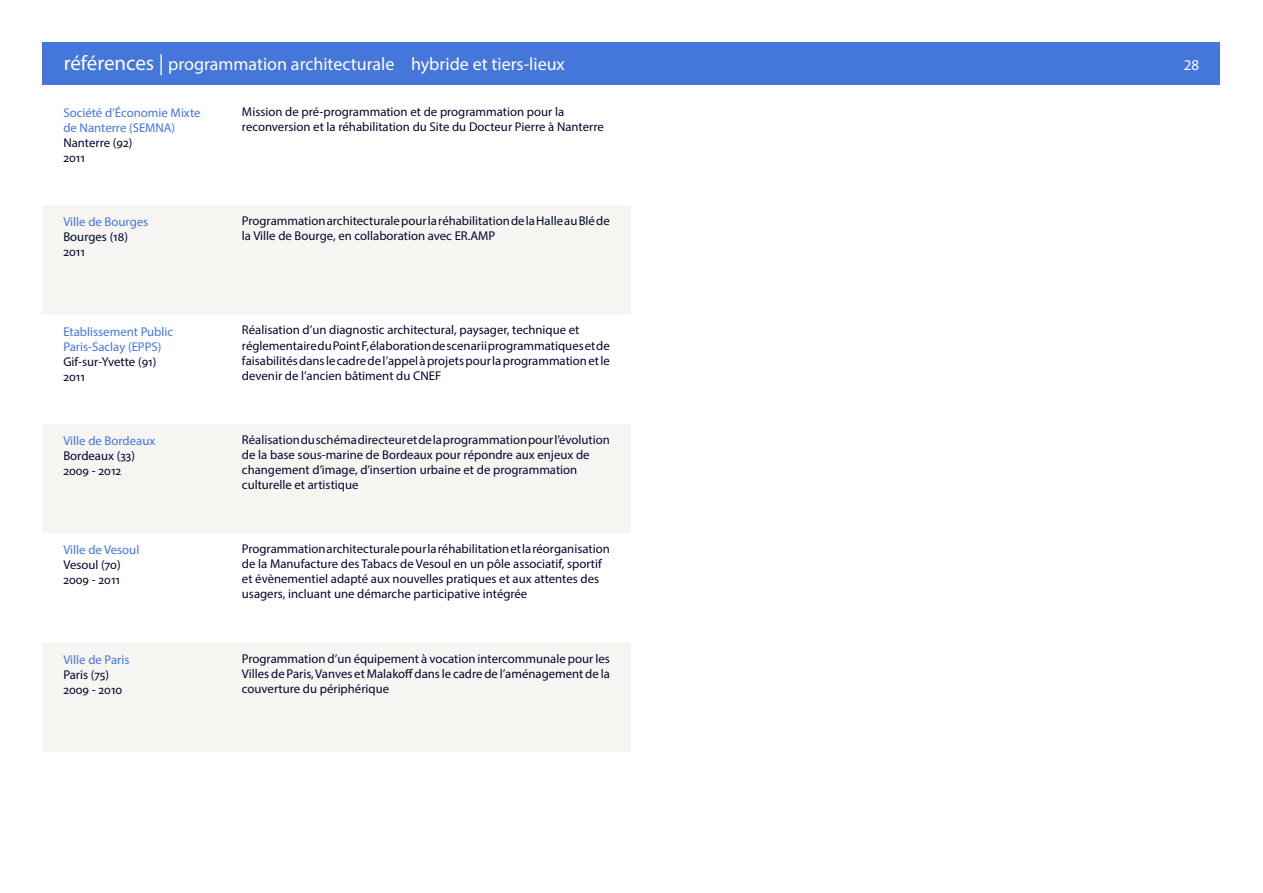
<style>
.page{position:relative;width:1263px;height:893px;background:#fff}
.page>*{position:absolute;margin:0;border:0;box-sizing:border-box;transform-origin:0 0}
.t1{font:18px "Myriad Pro";color:#fff}
.t2{font:15px "Myriad Pro";color:#fff}
.paragraphe_références{font:12.75px/15px "Myriad Pro";color:#00072d}
.paragraphe_tableau_références_-_colonne_{font:12.75px/15px "Myriad Pro";color:#00072d}
.paragraphe_tableau_références_-_colonne_-2{font:12.75px/15px "Myriad Pro";color:#4576d9}
.s1{font-size:21px}
.s2{color:#00072d}
.s3{color:#4576d9}
</style>
<div class="page">
<div style="left:43px;top:43px;width:1177px;height:42px;background:#4576d9"></div>
<svg style="left:42px;top:205px;width:589px;height:547px;fill:#f7f5f2"></svg>
<h1 class="t1" style="left:64px;top:53px;width:503px"><span class="s1">références |</span> programmation architecturale → hybride et tiers-lieux</h1>
<p class="paragraphe_tableau_références_-_colonne_-2" style="left:63px;top:105px;width:139px">Société d’Économie Mixte de Nanterre (SEMNA)<br><span class="s2">Nanterre (92)<br>2011</span></p>
<p class="paragraphe_références" style="left:242px;top:104px;width:363px">Mission de pré-programmation et de programmation pour la reconversion et la réhabilitation du Site du Docteur Pierre à Nanterre</p>
<p class="paragraphe_tableau_références_-_colonne_" style="left:63px;top:214px;width:86px"><span class="s3">Ville de Bourges<br></span>Bourges (18)<br>2011</p>
<p class="paragraphe_références" style="left:242px;top:213px;width:369px">Programmation architecturale pour la réhabilitation de la Halle au Blé de la Ville de Bourge, en collaboration avec ER.AMP</p>
<p class="paragraphe_tableau_références_-_colonne_-2" style="left:63px;top:324px;width:111px">Etablissement Public<br>Paris-Saclay (EPPS)<br><span class="s2">Gif-sur-Yvette (91)<br>2011</span></p>
<p class="paragraphe_références" style="left:242px;top:322px;width:369px">Réalisation d’un diagnostic architectural, paysager, technique et réglementaire du Point F, élaboration de scenarii programmatiques et de faisabilités dans le cadre de l’appel à projets pour la programmation et le devenir de l’ancien bâtiment du CNEF</p>
<p class="paragraphe_tableau_références_-_colonne_" style="left:63px;top:433px;width:93px"><span class="s3">Ville de Bordeaux<br></span>Bordeaux (33)<br>2009 - 2012</p>
<p class="paragraphe_références" style="left:242px;top:432px;width:369px">Réalisation du schéma directeur et de la programmation pour l’évolution de la base sous-marine de Bordeaux pour répondre aux enjeux de changement d’image, d’insertion urbaine et de programmation culturelle et artistique</p>
<p class="paragraphe_tableau_références_-_colonne_" style="left:63px;top:542px;width:77px"><span class="s3">Ville de Vesoul<br></span>Vesoul (70)<br>2009 - 2011</p>
<p class="paragraphe_références" style="left:242px;top:541px;width:369px">Programmation architecturale pour la réhabilitation et la réorganisation de la Manufacture des Tabacs de Vesoul en un pôle associatif, sportif et évènementiel adapté aux nouvelles pratiques et aux attentes des usagers, incluant une démarche participative intégrée</p>
<p class="paragraphe_tableau_références_-_colonne_" style="left:63px;top:652px;width:68px"><span class="s3">Ville de Paris<br></span>Paris (75)<br>2009 - 2010</p>
<p class="paragraphe_références" style="left:242px;top:650px;width:369px;text-align:justify">Programmation d’un équipement à vocation intercommunale pour les Villes de Paris, Vanves et Malakoff dans le cadre de l’aménagement de la couverture du périphérique</p>
<p class="t2" style="left:1184px;top:55px;width:17px">28</p>
</div>
